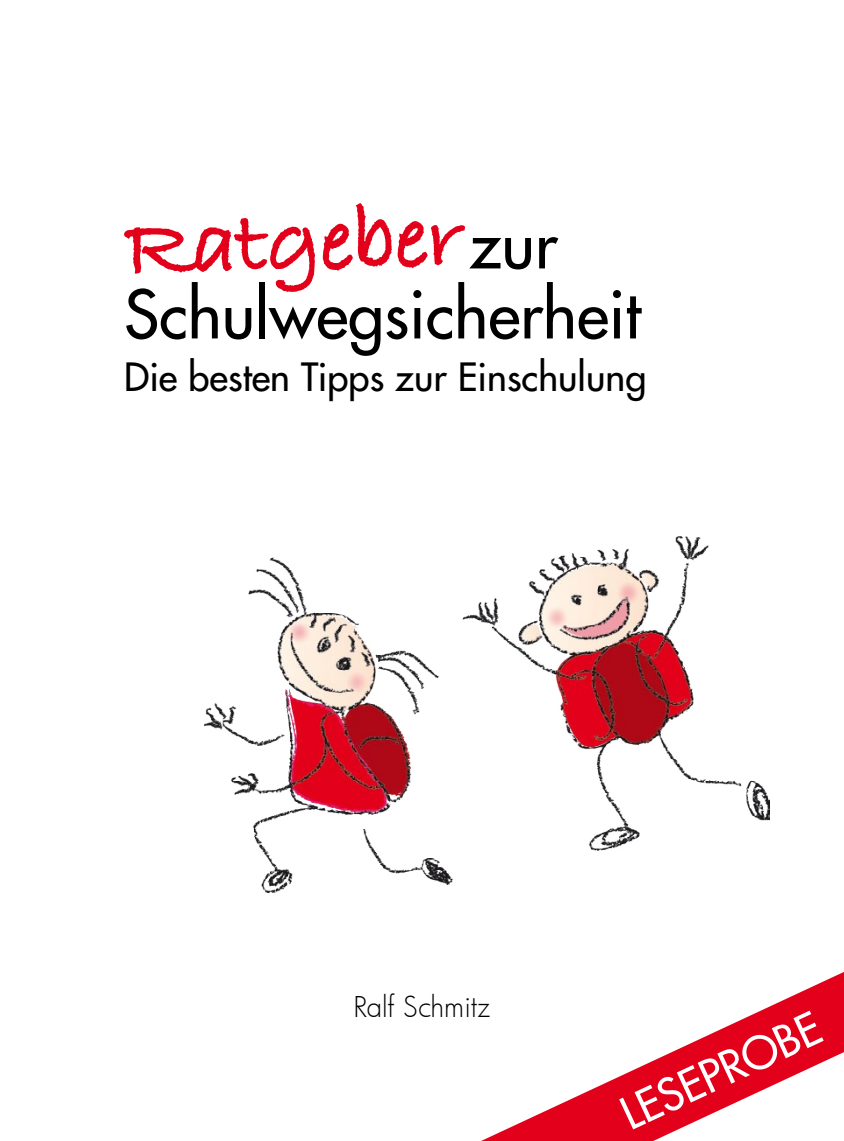
<style>
.page{position:relative;width:844px;height:1141px;background:#fff}
.page>*{position:absolute;margin:0;border:0;box-sizing:border-box;transform-origin:0 0}
.t1{font:91px "Bradley Hand ITCTT Bold";color:#e2001a}
.t2{font:64.92px/70px "Futura";color:#000}
.t3{font:43.93px "Futura";color:#fff}
.t4{font:37.98px "Futura";color:#000}
.t5{font:300 28px "Futura";color:#000}
</style>
<div class="page">
<img style="left:205px;top:536px;width:564px;height:357px">
<svg style="left:481px;top:972px;width:362px;height:169px"></svg>
<h1 class="t1" style="left:122px;top:196px;width:340px;rotate:-2deg">Ratgeber</h1>
<h2 class="t2" style="left:124px;top:209px;width:518px;text-indent:345px">zur<br>Schulwegsicherheit</h2>
<p class="t4" style="left:124px;top:352px;width:523px">Die besten Tipps zur Einschulung</p>
<p class="t5" style="left:353px;top:988px;width:138px">Ralf Schmitz</p>
<p class="t3" style="left:611px;top:1090px;width:215px;rotate:-25deg">Lese probe</p>
</div>
